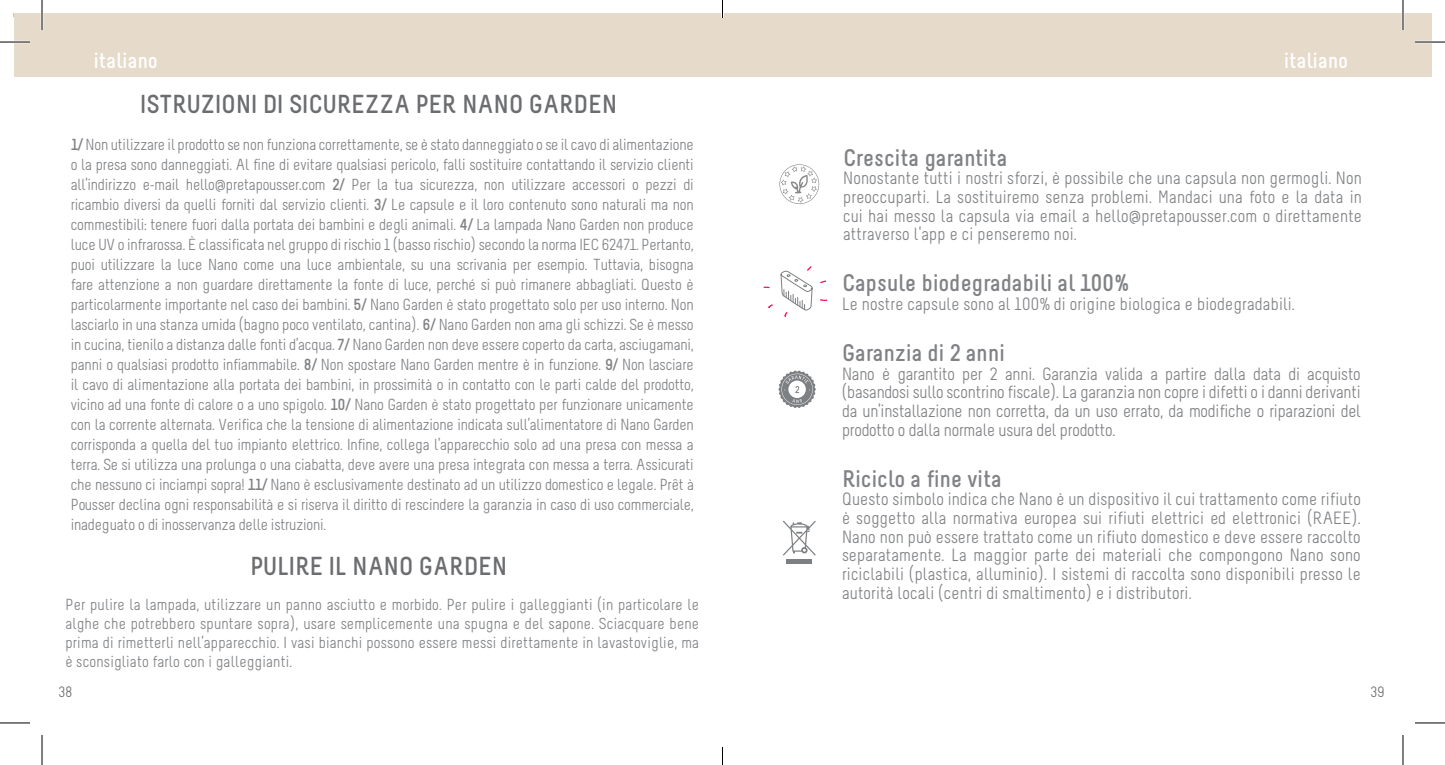
<style>
.page{position:relative;width:1445px;height:765px;background:#fff}
.page>*{position:absolute;margin:0;border:0;box-sizing:border-box;transform-origin:0 0}
.t1{font:700 26px "Melbourne";color:#6c6d70}
.t2{font:700 24px "Melbourne";color:#808285}
.t3{font:700 22px "Melbourne";color:#fff}
.t4{font:17.8px/18.6px "Melbourne";letter-spacing:.01em;color:#808285;text-align:justify}
.t5{font:16px/20px "Melbourne";letter-spacing:.005em;color:#808285;text-align:justify}
.t6{font:15px "Melbourne";color:#6c6d70}
.s1{font-weight:700}
</style>
<div class="page">
<div style="left:14px;top:14px;width:1417px;height:63px;background:#e6dbca"></div>
<svg style="left:779px;top:164px;width:40px;height:40px"></svg>
<svg style="left:783px;top:520px;width:33px;height:35px"></svg>
<hr style="left:786px;top:559px;width:26px;height:4px;background:#7d8082">
<svg style="left:778px;top:370px;width:38px;height:38px"></svg>
<svg style="left:768px;top:304px;width:5px;height:4px"></svg>
<svg style="left:763px;top:286px;width:7px;height:2px"></svg>
<svg style="left:780px;top:266px;width:47px;height:51px"></svg>
<hr style="left:0;top:41px;width:30px;height:2px;background:#fff">
<hr style="left:1415px;top:41px;width:30px;height:2px;background:#fff">
<hr style="left:41px;top:0;width:2px;height:30px;background:#fff">
<hr style="left:1401px;top:0;width:3px;height:30px;background:#fff">
<hr style="left:0;top:42px;width:30px;height:1px;background:#000">
<hr style="left:1415px;top:42px;width:30px;height:1px;background:#000">
<hr style="left:0;top:722px;width:30px;height:1px;background:#000">
<hr style="left:1415px;top:722px;width:30px;height:1px;background:#000">
<hr style="left:42px;top:0;width:1px;height:30px;background:#000">
<hr style="left:42px;top:734px;width:1px;height:30px;background:#000">
<hr style="left:1402px;top:0;width:1px;height:30px;background:#000">
<hr style="left:1402px;top:734px;width:1px;height:30px;background:#000">
<hr style="left:721px;top:0;width:3px;height:18px;background:#fff">
<svg style="left:722px;top:0;width:1px;height:18px"></svg>
<svg style="left:722px;top:746px;width:1px;height:18px"></svg>
<h3 class="t3" style="left:94px;top:47px;width:65px">italiano</h3>
<h3 class="t3" style="left:1284px;top:47px;width:65px">italiano</h3>
<h1 class="t1" style="left:140px;top:88px;width:478px">ISTRUZIONI DI SICUREZZA PER NANO GARDEN</h1>
<p class="t5" style="left:71px;top:136px;width:625px"><span class="s1">1/</span> Non utilizzare il prodotto se non funziona correttamente, se è stato danneggiato o se il cavo di alimentazione o la presa sono danneggiati. Al fine di evitare qualsiasi pericolo, falli sostituire contattando il servizio clienti all’indirizzo e-mail hello@pretapousser.com <span class="s1">2/</span> Per la tua sicurezza, non utilizzare accessori o pezzi di ricambio diversi da quelli forniti dal servizio clienti. <span class="s1">3/</span> Le capsule e il loro contenuto sono naturali ma non commestibili: tenere fuori dalla portata dei bambini e degli animali. <span class="s1">4/</span> La lampada Nano Garden non produce luce UV o infrarossa. È classificata nel gruppo di rischio 1 (basso rischio) secondo la norma IEC 62471. Pertanto, puoi utilizzare la luce Nano come una luce ambientale, su una scrivania per esempio. Tuttavia, bisogna fare attenzione a non guardare direttamente la fonte di luce, perché si può rimanere abbagliati. Questo è particolarmente importante nel caso dei bambini. <span class="s1">5/</span> Nano Garden è stato progettato solo per uso interno. Non lasciarlo in una stanza umida (bagno poco ventilato, cantina). <span class="s1">6/</span> Nano Garden non ama gli schizzi. Se è messo in cucina, tienilo a distanza dalle fonti d’acqua. <span class="s1">7/</span> Nano Garden non deve essere coperto da carta, asciugamani, panni o qualsiasi prodotto infiammabile. <span class="s1">8/</span> Non spostare Nano Garden mentre è in funzione. <span class="s1">9/</span> Non lasciare il cavo di alimentazione alla portata dei bambini, in prossimità o in contatto con le parti calde del prodotto, vicino ad una fonte di calore o a uno spigolo. <span class="s1">10/</span> Nano Garden è stato progettato per funzionare unicamente con la corrente alternata. Verifica che la tensione di alimentazione indicata sull’alimentatore di Nano Garden corrisponda a quella del tuo impianto elettrico. Infine, collega l’apparecchio solo ad una presa con messa a terra. Se si utilizza una prolunga o una ciabatta, deve avere una presa integrata con messa a terra. Assicurati che nessuno ci inciampi sopra! <span class="s1">11/</span> Nano è esclusivamente destinato ad un utilizzo domestico e legale. Prêt à Pousser declina ogni responsabilità e si riserva il diritto di rescindere la garanzia in caso di uso commerciale, inadeguato o di inosservanza delle istruzioni.</p>
<h1 class="t1" style="left:250px;top:549px;width:258px">PULIRE IL NANO GARDEN</h1>
<p class="t5" style="left:65px;top:597px;width:635px;line-height:18.6px">Per pulire la lampada, utilizzare un panno asciutto e morbido. Per pulire i galleggianti (in particolare le alghe che potrebbero spuntare sopra), usare semplicemente una spugna e del sapone. Sciacquare bene prima di rimetterli nell’apparecchio. I vasi bianchi possono essere messi direttamente in lavastoviglie, ma è sconsigliato farlo con i galleggianti.</p>
<h2 class="t2" style="left:843px;top:143px;width:166px">Crescita garantita</h2>
<p class="t4" style="left:843px;top:170px;width:520px">Nonostante tutti i nostri sforzi, è possibile che una capsula non germogli. Non preoccuparti. La sostituiremo senza problemi. Mandaci una foto e la data in cui hai messo la capsula via email a hello@pretapousser.com o direttamente attraverso l’app e ci penseremo noi.</p>
<h2 class="t2" style="left:842px;top:268px;width:288px">Capsule biodegradabili al 100%</h2>
<p class="t4" style="left:842px;top:296px;width:454px">Le nostre capsule sono al 100% di origine biologica e biodegradabili.</p>
<h2 class="t2" style="left:842px;top:338px;width:164px">Garanzia di 2 anni</h2>
<p class="t4" style="left:842px;top:366px;width:520px">Nano è garantito per 2 anni. Garanzia valida a partire dalla data di acquisto (basandosi sullo scontrino fiscale). La garanzia non copre i difetti o i danni derivanti da un’installazione non corretta, da un uso errato, da modifiche o riparazioni del prodotto o dalla normale usura del prodotto.</p>
<h2 class="t2" style="left:842px;top:463px;width:161px">Riciclo a fine vita</h2>
<p class="t4" style="left:842px;top:491px;width:520px">Questo simbolo indica che Nano è un dispositivo il cui trattamento come rifiuto è soggetto alla normativa europea sui rifiuti elettrici ed elettronici (RAEE).<br>Nano non può essere trattato come un rifiuto domestico e deve essere raccolto separatamente. La maggior parte dei materiali che compongono Nano sono riciclabili (plastica, alluminio). I sistemi di raccolta sono disponibili presso le autorità locali (centri di smaltimento) e i distributori.</p>
<p class="t6" style="left:59px;top:683px;width:15px">38</p>
<p class="t6" style="left:1370px;top:683px;width:15px">39</p>
</div>
